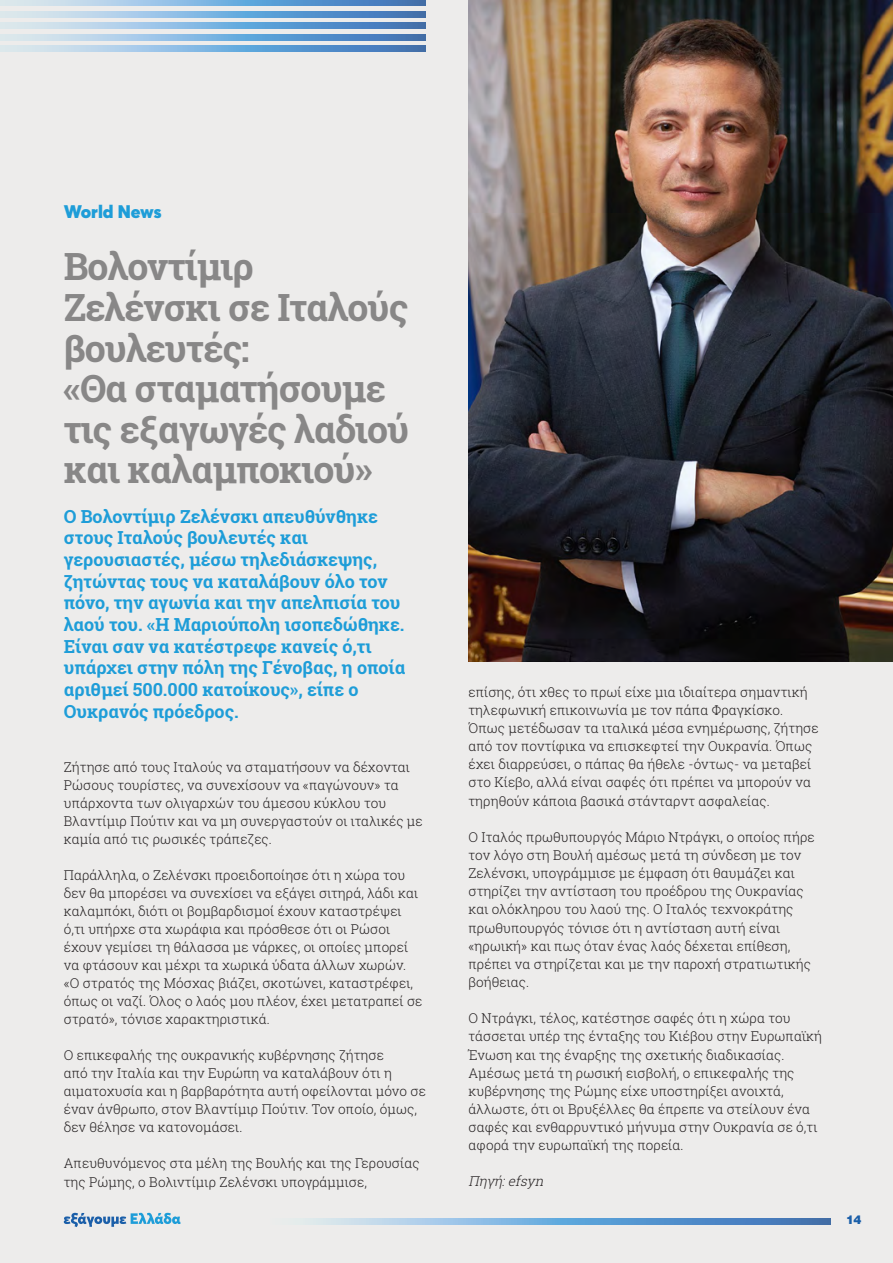
<style>
.page{position:relative;width:893px;height:1263px;background:#edeceb}
.page>*{position:absolute;margin:0;border:0;box-sizing:border-box;transform-origin:0 0}
.t1{font:700 37.5px/40.5px "Roboto Slab";letter-spacing:-.025em;color:#888787}
.t2{font:700 18px/21.6px "Roboto Slab";letter-spacing:-.005em;color:#1e9dd8}
.t3{font:900 18px "Averta";color:#1e9dd8}
.t4{font:300 13.5px/18.1px "Roboto Slab";letter-spacing:.005em;color:#231f20}
.t5{font:italic 300 13.5px "Roboto Slab";color:#231f20}
.t6{font:900 12px "UB Helvetica";color:#1b5fa9}
</style>
<div class="page">
<svg style="left:0;top:0;width:426px;height:6px;background:#83b0d9"></svg>
<svg style="left:0;top:23px;width:426px;height:6px;background:#83b0d9"></svg>
<svg style="left:0;top:46px;width:426px;height:5px;background:#83b0d9"></svg>
<svg style="left:0;top:11px;width:426px;height:6px;background:#83b0d9"></svg>
<svg style="left:0;top:34px;width:426px;height:6px;background:#83b0d9"></svg>
<svg style="left:64px;top:1213px;width:117px;height:14px"></svg>
<svg style="left:303px;top:1219px;width:528px;height:5px;background:#79aad6"></svg>
<img style="left:468px;top:0;width:425px;height:661px">
<h2 class="t3" style="left:64px;top:200px;width:99px">World News</h2>
<h1 class="t1" style="left:64px;top:246px;width:347px">Βολοντίμιρ<br>Ζελένσκι σε Ιταλούς βουλευτές:<br>«Θα σταματήσουμε τις εξαγωγές λαδιού και καλαμποκιού»</h1>
<p class="t2" style="left:64px;top:505px;width:343px">Ο Βολοντίμιρ Ζελένσκι απευθύνθηκε στους Ιταλούς βουλευτές και γερουσιαστές, μέσω τηλεδιάσκεψης, ζητώντας τους να καταλάβουν όλο τον πόνο, την αγωνία και την απελπισία του λαού του. «Η Μαριούπολη ισοπεδώθηκε.<br>Είναι σαν να κατέστρεφε κανείς ό,τι υπάρχει στην πόλη της Γένοβας, η οποία αριθμεί 500.000 κατοίκους», είπε ο Ουκρανός πρόεδρος.</p>
<p class="t4" style="left:64px;top:757px;width:360px">Ζήτησε από τους Ιταλούς να σταματήσουν να δέχονται Ρώσους τουρίστες, να συνεχίσουν να «παγώνουν» τα υπάρχοντα των ολιγαρχών του άμεσου κύκλου του Βλαντίμιρ Πούτιν και να μη συνεργαστούν οι ιταλικές με καμία από τις ρωσικές τράπεζες.</p>
<p class="t4" style="left:64px;top:866px;width:360px">Παράλληλα, ο Ζελένσκι προειδοποίησε ότι η χώρα του δεν θα μπορέσει να συνεχίσει να εξάγει σιτηρά, λάδι και καλαμπόκι, διότι οι βομβαρδισμοί έχουν καταστρέψει ό,τι υπήρχε στα χωράφια και πρόσθεσε ότι οι Ρώσοι έχουν γεμίσει τη θάλασσα με νάρκες, οι οποίες μπορεί να φτάσουν και μέχρι τα χωρικά ύδατα άλλων χωρών. «Ο στρατός της Μόσχας βιάζει, σκοτώνει, καταστρέφει, όπως οι ναζί. Όλος ο λαός μου πλέον, έχει μετατραπεί σε στρατό», τόνισε χαρακτηριστικά.</p>
<p class="t4" style="left:64px;top:1046px;width:364px">Ο επικεφαλής της ουκρανικής κυβέρνησης ζήτησε<br>από την Ιταλία και την Ευρώπη να καταλάβουν ότι η αιματοχυσία και η βαρβαρότητα αυτή οφείλονται μόνο σε έναν άνθρωπο, στον Βλαντίμιρ Πούτιν. Τον οποίο, όμως, δεν θέλησε να κατονομάσει.</p>
<p class="t4" style="left:64px;top:1154px;width:357px">Απευθυνόμενος στα μέλη της Βουλής και της Γερουσίας της Ρώμης, ο Βολιντίμιρ Ζελένσκι υπογράμμισε,</p>
<p class="t4" style="left:468px;top:682px;width:352px">επίσης, ότι χθες το πρωί είχε μια ιδιαίτερα σημαντική τηλεφωνική επικοινωνία με τον πάπα Φραγκίσκο.<br>Όπως μετέδωσαν τα ιταλικά μέσα ενημέρωσης, ζήτησε από τον ποντίφικα να επισκεφτεί την Ουκρανία. Όπως έχει διαρρεύσει, ο πάπας θα ήθελε -όντως- να μεταβεί στο Κίεβο, αλλά είναι σαφές ότι πρέπει να μπορούν να τηρηθούν κάποια βασικά στάνταρντ ασφαλείας.</p>
<p class="t4" style="left:468px;top:827px;width:348px">Ο Ιταλός πρωθυπουργός Μάριο Ντράγκι, ο οποίος πήρε τον λόγο στη Βουλή αμέσως μετά τη σύνδεση με τον Ζελένσκι, υπογράμμισε με έμφαση ότι θαυμάζει και στηρίζει την αντίσταση του προέδρου της Ουκρανίας και ολόκληρου του λαού της. Ο Ιταλός τεχνοκράτης πρωθυπουργός τόνισε ότι η αντίσταση αυτή είναι «ηρωική» και πως όταν ένας λαός δέχεται επίθεση, πρέπει να στηρίζεται και με την παροχή στρατιωτικής βοήθειας.</p>
<p class="t4" style="left:468px;top:1009px;width:355px">Ο Ντράγκι, τέλος, κατέστησε σαφές ότι η χώρα του τάσσεται υπέρ της ένταξης του Κιέβου στην Ευρωπαϊκή Ένωση και της έναρξης της σχετικής διαδικασίας.<br>Αμέσως μετά τη ρωσική εισβολή, ο επικεφαλής της κυβέρνησης της Ρώμης είχε υποστηρίξει ανοιχτά, άλλωστε, ότι οι Βρυξέλλες θα έπρεπε να στείλουν ένα σαφές και ενθαρρυντικό μήνυμα στην Ουκρανία σε ό,τι αφορά την ευρωπαϊκή της πορεία.</p>
<p class="t5" style="left:468px;top:1172px;width:80px">Πηγή:efsyn</p>
<p class="t6" style="left:846px;top:1212px;width:17px">14</p>
</div>
